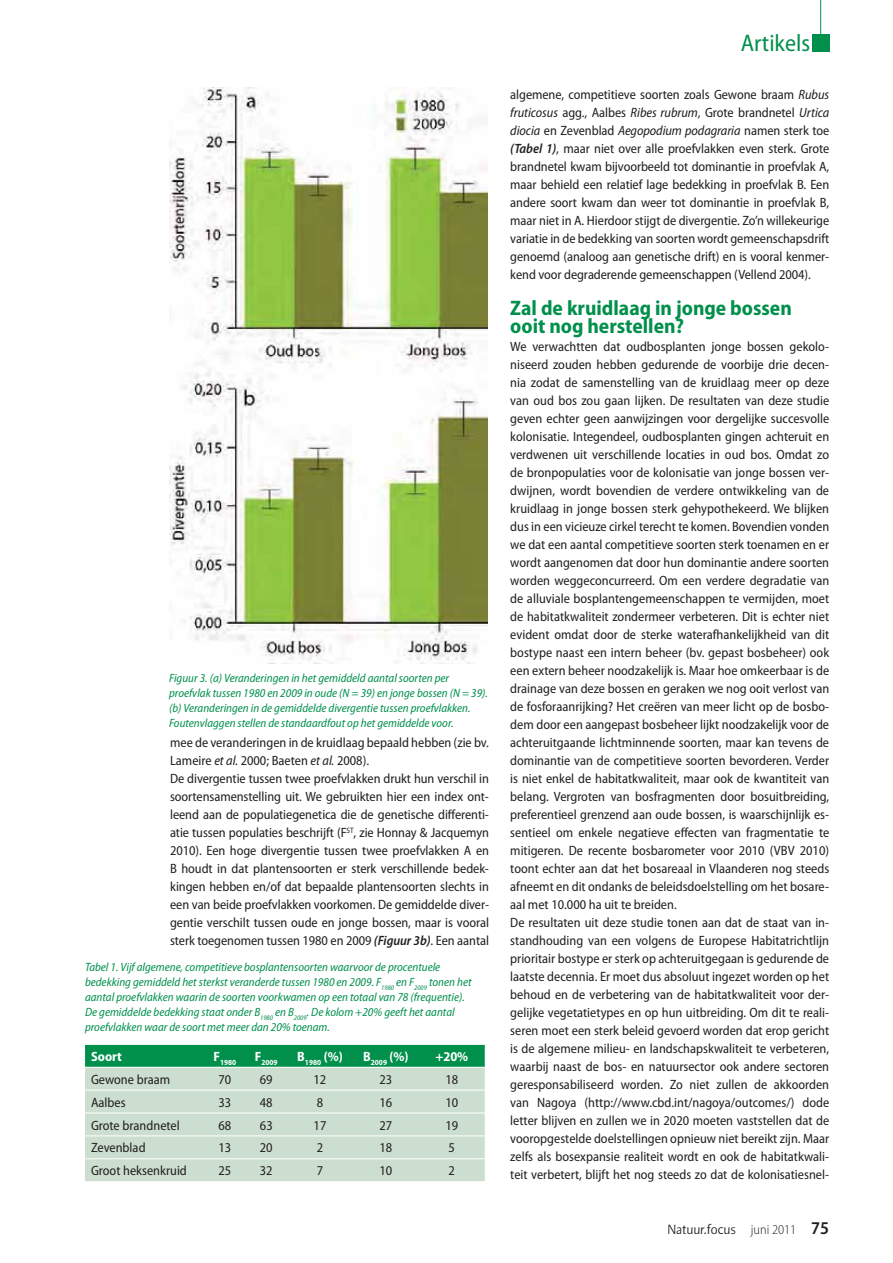
<style>
.page{position:relative;width:893px;height:1263px;background:#fff}
.page>*{position:absolute;margin:0;border:0;box-sizing:border-box;transform-origin:0 0}
.t1{font:semi-condensed 24px "Myriad Pro";color:#00904c}
.t2{font:700 semi-condensed 21px/18px "Myriad Pro";color:#00904c}
.t3{font:15px "Beo Sans R11";color:#231f20}
.t4{font:semi-condensed 13.5px/18px "Myriad Pro";color:#231f20}
.t5{font:700 semi-condensed 13.5px "Myriad Pro";color:#fff}
.t6{font:italic semi-condensed 12px/15px "Myriad Pro";color:#00904c}
.t7{font:700 semi-condensed 7.8px "Myriad Pro";color:#fff}
.s1{font-style:italic}
.s2{font-weight:600;font-style:italic}
.s3{font-family:"Myriad Pro";font-weight:300;font-stretch:semi-condensed;font-size:13.5px}
.s4{font-family:"Myriad Pro";font-weight:600;font-stretch:semi-condensed;font-size:18px}
</style>
<div class="page">
<img style="left:169px;top:88px;width:319px;height:575px">
<div style="left:85px;top:1045px;width:400px;height:22px;background:#00904c"></div>
<div style="left:85px;top:1068px;width:400px;height:113px;background:#ccdecf"></div>
<hr style="left:85px;top:1090px;width:400px;height:1px;background:#fff">
<hr style="left:85px;top:1113px;width:400px;height:1px;background:#fff">
<hr style="left:85px;top:1135px;width:400px;height:1px;background:#fff">
<hr style="left:85px;top:1158px;width:400px;height:1px;background:#fff">
<hr style="left:820px;top:0;width:1px;height:43px;background:#00904c">
<div style="left:812px;top:34px;width:17px;height:17px;background:#00904c"></div>
<p class="t6" style="left:169px;top:671px;width:320px">Figuur 3. (a) Veranderingen in het gemiddeld aantal soorten per proefvlak tussen 1980 en 2009 in oude (N = 39) en jonge bossen (N = 39). (b) Veranderingen in de gemiddelde divergentie tussen proefvlakken.<br>Foutenvlaggen stellen de standaardfout op het gemiddelde voor.</p>
<p class="t4" style="left:170px;top:735px;width:320px">mee de veranderingen in de kruidlaag bepaald hebben (zie bv.<br>Lameire <span class="s1">et al.</span> 2000; Baeten <span class="s1">et al.</span> 2008).<br>De divergentie tussen twee proefvlakken drukt hun verschil in soortensamenstelling uit. We gebruikten hier een index ont&shy;leend aan de populatiegenetica die de genetische differenti&shy;atie tussen populaties beschrijft (F<sup>ST</sup>, zie Honnay &amp; Jacquemyn 2010). Een hoge divergentie tussen twee proefvlakken A en B houdt in dat plantensoorten er sterk verschillende bedek&shy;kingen hebben en/of dat bepaalde plantensoorten slechts in een van beide proefvlakken voorkomen. De gemiddelde diver&shy;gentie verschilt tussen oude en jonge bossen, maar is vooral sterk toegenomen tussen 1980 en 2009 <span class="s2">(Figuur 3b)</span>. Een aantal</p>
<p class="t6" style="left:85px;top:961px;width:388px">Tabel 1. Vijf algemene, competitieve bosplantensoorten waarvoor de procentuele bedekking gemiddeld het sterkst veranderde tussen 1980 en 2009. F<sub>1980</sub> en F<sub>2009</sub> tonen het aantal proefvlakken waarin de soorten voorkwamen op een totaal van 78 (frequentie).<br>De gemiddelde bedekking staat onder B<sub>1980</sub> en B<sub>2009</sub>. De kolom +20% geeft het aantal proefvlakken waar de soort met meer dan 20% toenam.</p>
<p class="t5" style="left:91px;top:1051px;width:32px">Soort</p>
<p class="t7" style="left:213px;top:1060px;width:24px"><sup>F</sup>1980</p>
<p class="t7" style="left:255px;top:1060px;width:24px"><sup>F</sup>2009</p>
<p class="t5" style="left:297px;top:1051px;width:47px">B<sub>1980</sub> (%)</p>
<p class="t5" style="left:363px;top:1051px;width:47px">B<sub>2009</sub> (%)</p>
<p class="t5" style="left:435px;top:1051px;width:34px">+20%</p>
<p class="t4" style="left:91px;top:1071px;width:81px">Gewone braam</p>
<p class="t4" style="left:218px;top:1071px;width:14px">70</p>
<p class="t4" style="left:260px;top:1071px;width:14px">69</p>
<p class="t4" style="left:314px;top:1071px;width:14px">12</p>
<p class="t4" style="left:379px;top:1071px;width:14px">23</p>
<p class="t4" style="left:445px;top:1071px;width:14px">18</p>
<p class="t4" style="left:91px;top:1094px;width:36px">Aalbes</p>
<p class="t4" style="left:218px;top:1094px;width:14px">33</p>
<p class="t4" style="left:260px;top:1094px;width:14px">48</p>
<p class="t4" style="left:317px;top:1094px;width:8px">8</p>
<p class="t4" style="left:379px;top:1094px;width:14px">16</p>
<p class="t4" style="left:445px;top:1094px;width:14px">10</p>
<p class="t4" style="left:91px;top:1117px;width:90px">Grote brandnetel</p>
<p class="t4" style="left:218px;top:1117px;width:14px">68</p>
<p class="t4" style="left:260px;top:1117px;width:14px">63</p>
<p class="t4" style="left:314px;top:1117px;width:14px">17</p>
<p class="t4" style="left:379px;top:1117px;width:14px">27</p>
<p class="t4" style="left:445px;top:1117px;width:14px">19</p>
<p class="t4" style="left:91px;top:1140px;width:56px">Zevenblad</p>
<p class="t4" style="left:218px;top:1140px;width:14px">13</p>
<p class="t4" style="left:260px;top:1140px;width:14px">20</p>
<p class="t4" style="left:317px;top:1140px;width:8px">2</p>
<p class="t4" style="left:379px;top:1140px;width:14px">18</p>
<p class="t4" style="left:449px;top:1140px;width:8px">5</p>
<p class="t4" style="left:91px;top:1163px;width:97px">Groot heksenkruid</p>
<p class="t4" style="left:218px;top:1163px;width:14px">25</p>
<p class="t4" style="left:260px;top:1163px;width:14px">32</p>
<p class="t4" style="left:317px;top:1163px;width:8px">7</p>
<p class="t4" style="left:379px;top:1163px;width:14px">10</p>
<p class="t4" style="left:449px;top:1163px;width:8px">2</p>
<h1 class="t1" style="left:741px;top:34px;width:71px">Artikels</h1>
<p class="t4" style="left:510px;top:87px;width:321px;text-align:justify">algemene, competitieve soorten zoals Gewone braam <span class="s1">Rubus fruticosus</span> agg., Aalbes <span class="s1">Ribes rubrum</span>, Grote brandnetel <span class="s1">Urtica diocia</span> en Zevenblad <span class="s1">Aegopodium podagraria</span> namen sterk toe <span class="s2">(Tabel 1)</span>, maar niet over alle proefvlakken even sterk. Grote brandnetel kwam bijvoorbeeld tot dominantie in proefvlak A, maar behield een relatief lage bedekking in proefvlak B. Een andere soort kwam dan weer tot dominantie in proefvlak B, maar niet in A. Hierdoor stijgt de divergentie. Zo’n willekeurige variatie in de bedekking van soorten wordt gemeenschapsdrift genoemd (analoog aan genetische drift) en is vooral kenmer&shy;kend voor degraderende gemeenschappen (Vellend 2004).</p>
<h2 class="t2" style="left:510px;top:301px;width:283px">Zal de kruidlaag in jonge bossen ooit nog herstellen?</h2>
<p class="t4" style="left:510px;top:339px;width:321px">We verwachtten dat oudbosplanten jonge bossen gekolo&shy;niseerd zouden hebben gedurende de voorbije drie decen&shy;nia zodat de samenstelling van de kruidlaag meer op deze van oud bos zou gaan lijken. De resultaten van deze studie geven echter geen aanwijzingen voor dergelijke succesvolle kolonisatie. Integendeel, oudbosplanten gingen achteruit en verdwenen uit verschillende locaties in oud bos. Omdat zo de bronpopulaties voor de kolonisatie van jonge bossen ver&shy;dwijnen, wordt bovendien de verdere ontwikkeling van de kruidlaag in jonge bossen sterk gehypothekeerd. We blijken dus in een vicieuze cirkel terecht te komen. Bovendien vonden we dat een aantal competitieve soorten sterk toenamen en er wordt aangenomen dat door hun dominantie andere soorten worden weggeconcurreerd. Om een verdere degradatie van de alluviale bosplantengemeenschappen te vermijden, moet de habitatkwaliteit zondermeer verbeteren. Dit is echter niet evident omdat door de sterke waterafhankelijkheid van dit bostype naast een intern beheer (bv. gepast bosbeheer) ook een extern beheer noodzakelijk is. Maar hoe omkeerbaar is de drainage van deze bossen en geraken we nog ooit verlost van de fosforaanrijking? Het creëren van meer licht op de bosbo&shy;dem door een aangepast bosbeheer lijkt noodzakelijk voor de achteruitgaande lichtminnende soorten, maar kan tevens de dominantie van de competitieve soorten bevorderen. Verder is niet enkel de habitatkwaliteit, maar ook de kwantiteit van belang. Vergroten van bosfragmenten door bosuitbreiding, preferentieel grenzend aan oude bossen, is waarschijnlijk es&shy;sentieel om enkele negatieve effecten van fragmentatie te mitigeren. De recente bosbarometer voor 2010 (VBV 2010) toont echter aan dat het bosareaal in Vlaanderen nog steeds afneemt en dit ondanks de beleidsdoelstelling om het bosare&shy;aal met 10.000 ha uit te breiden.<br>De resultaten uit deze studie tonen aan dat de staat van in&shy;standhouding van een volgens de Europese Habitatrichtlijn prioritair bostype er sterk op achteruitgegaan is gedurende de laatste decennia. Er moet dus absoluut ingezet worden op het behoud en de verbetering van de habitatkwaliteit voor der&shy;gelijke vegetatietypes en op hun uitbreiding. Om dit te reali&shy;seren moet een sterk beleid gevoerd worden dat erop gericht is de algemene milieu- en landschapskwaliteit te verbeteren, waarbij naast de bos- en natuursector ook andere sectoren geresponsabiliseerd worden. Zo niet zullen de akkoorden van Nagoya (http://www.cbd.int/nagoya/outcomes/) dode letter blijven en zullen we in 2020 moeten vaststellen dat de vooropgestelde doelstellingen opnieuw niet bereikt zijn. Maar zelfs als bosexpansie realiteit wordt en ook de habitatkwali&shy;teit verbetert, blijft het nog steeds zo dat de kolonisatiesnel-</p>
<p class="t3" style="left:667px;top:1220px;width:163px">Natuur.focus <span class="s3">juni 2011</span> <span class="s4">75</span></p>
</div>
